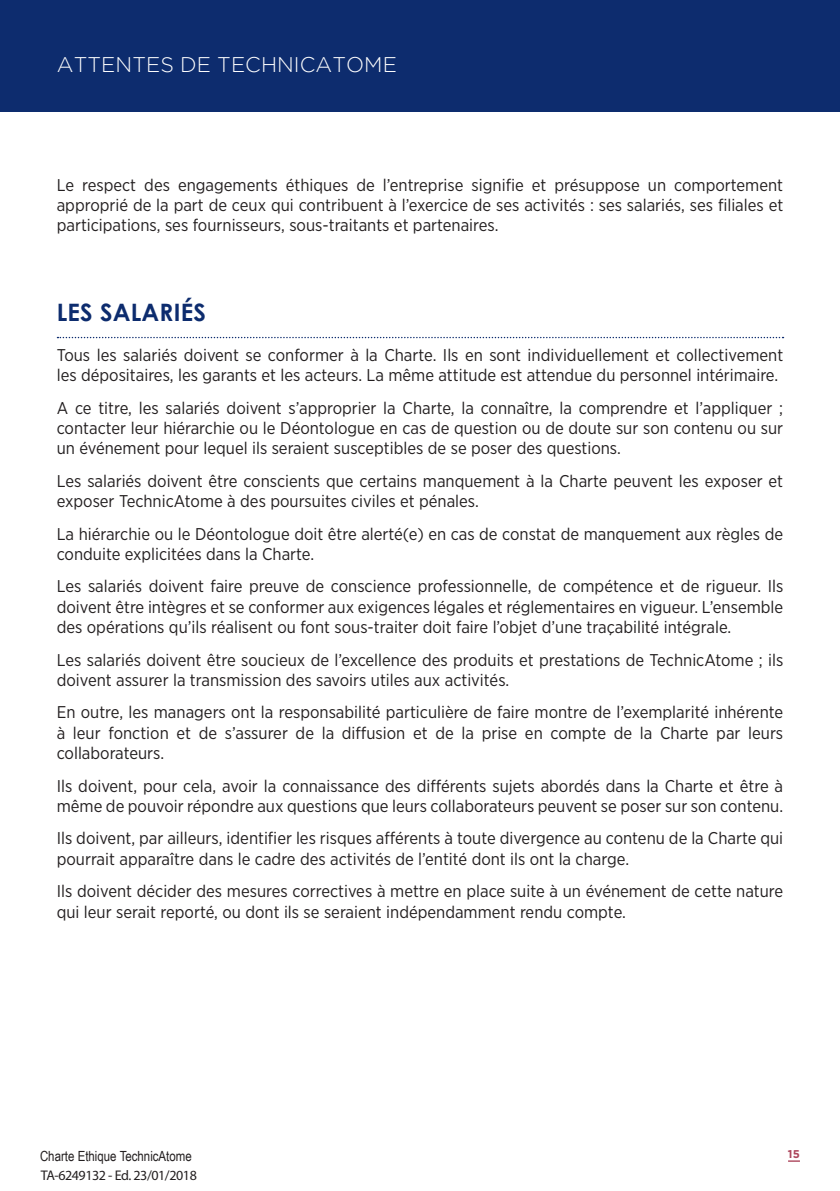
<style>
.page{position:relative;width:840px;height:1191px;background:#fff}
.page>*{position:absolute;margin:0;border:0;box-sizing:border-box;transform-origin:0 0}
.t1{font:700 24px "Century Gothic";letter-spacing:.01em;color:#0d2c6e}
.t2{font:300 21.2px "Gotham";letter-spacing:.005em;color:#fff}
.t3{font:17px/20.4px "Gotham Narrow";color:#231f20}
.t4{font:14px "Arial Narrow";color:#231f20}
.t5{font:14px "Myriad Pro";letter-spacing:-.03em;color:#231f20}
.t6{font:700 11.2px "Gotham";color:#ad475d}
</style>
<div class="page">
<div style="left:0;top:0;width:839px;height:112px;background:#0d2c6e"></div>
<svg style="left:57px;top:337px;width:726px;height:1px"></svg>
<p class="t2" style="left:57px;top:53px;width:341px">ATTENTES DE TECHNICATOME</p>
<p class="t3" style="left:57px;top:174px;width:727px;text-align:justify">Le respect des engagements éthiques de l’entreprise signifie et présuppose un comportement approprié de la part de ceux qui contribuent à l’exercice de ses activités : ses salariés, ses filiales et participations, ses fournisseurs, sous-traitants et partenaires.</p>
<h1 class="t1" style="left:57px;top:294px;width:151px">LES SALARIÉS</h1>
<p class="t3" style="left:57px;top:344px;width:727px">Tous les salariés doivent se conformer à la Charte. Ils en sont individuellement et collectivement les dépositaires, les garants et les acteurs. La même attitude est attendue du personnel intérimaire.</p>
<p class="t3" style="left:57px;top:397px;width:727px;text-align:justify">A ce titre, les salariés doivent s’approprier la Charte, la connaître, la comprendre et l’appliquer ; contacter leur hiérarchie ou le Déontologue en cas de question ou de doute sur son contenu ou sur un événement pour lequel ils seraient susceptibles de se poser des questions.</p>
<p class="t3" style="left:57px;top:470px;width:727px">Les salariés doivent être conscients que certains manquement à la Charte peuvent les exposer et exposer TechnicAtome à des poursuites civiles et pénales.</p>
<p class="t3" style="left:57px;top:523px;width:727px">La hiérarchie ou le Déontologue doit être alerté(e) en cas de constat de manquement aux règles de conduite explicitées dans la Charte.</p>
<p class="t3" style="left:57px;top:576px;width:727px;text-align:justify">Les salariés doivent faire preuve de conscience professionnelle, de compétence et de rigueur. Ils doivent être intègres et se conformer aux exigences légales et réglementaires en vigueur. L’ensemble des opérations qu’ils réalisent ou font sous-traiter doit faire l’objet d’une traçabilité intégrale.</p>
<p class="t3" style="left:57px;top:649px;width:727px">Les salariés doivent être soucieux de l’excellence des produits et prestations de TechnicAtome ; ils doivent assurer la transmission des savoirs utiles aux activités.</p>
<p class="t3" style="left:57px;top:702px;width:727px;text-align:justify">En outre, les managers ont la responsabilité particulière de faire montre de l’exemplarité inhérente à leur fonction et de s’assurer de la diffusion et de la prise en compte de la Charte par leurs collaborateurs.</p>
<p class="t3" style="left:57px;top:775px;width:727px">Ils doivent, pour cela, avoir la connaissance des différents sujets abordés dans la Charte et être à même de pouvoir répondre aux questions que leurs collaborateurs peuvent se poser sur son contenu.</p>
<p class="t3" style="left:57px;top:828px;width:727px">Ils doivent, par ailleurs, identifier les risques afférents à toute divergence au contenu de la Charte qui pourrait apparaître dans le cadre des activités de l’entité dont ils ont la charge.</p>
<p class="t3" style="left:57px;top:880px;width:727px">Ils doivent décider des mesures correctives à mettre en place suite à un événement de cette nature qui leur serait reporté, ou dont ils se seraient indépendamment rendu compte.</p>
<p class="t4" style="left:40px;top:1146px;width:153px">Charte Ethique TechnicAtome</p>
<p class="t6" style="left:787px;top:1148px;width:13px">15</p>
<p class="t5" style="left:41px;top:1166px;width:157px">TA-6249132 - Ed. 23/01/2018</p>
</div>
